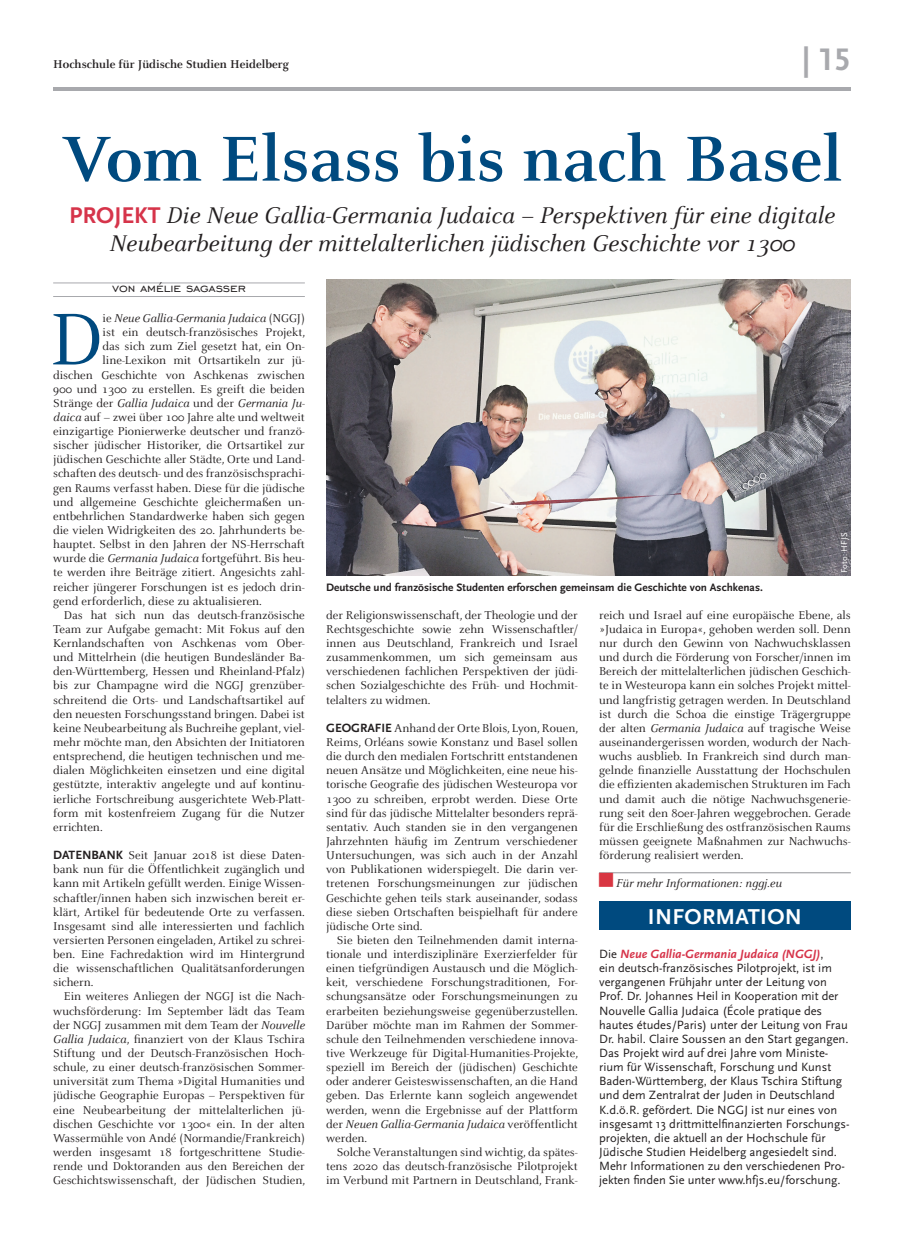
<style>
.page{position:relative;width:904px;height:1241px;background:#fff}
.page>*{position:absolute;margin:0;border:0;box-sizing:border-box;transform-origin:0 0}
.t1{font:80.38px "Celeste";color:#004a7f}
.t2{font:700 70px "Celeste";color:#004a7f}
.t3{font:700 32.5px "Scala Sans Caps";color:#a8a9ad}
.t4{font:italic 25px/28.2px "Celeste";color:#231f20;text-align:center}
.t5{font:700 22.5px "Scala Sans";letter-spacing:.015em;color:#fff}
.t6{font:15px "Engravers Gothic BT";color:#231f20}
.t7{font:12.5px/14.1px "Celeste";color:#231f20;text-align:justify}
.t8{font:12.5px/14.1px "Scala Sans";color:#231f20}
.t9{font:italic 12.5px "Celeste";color:#231f20}
.t10{font:700 12.5px "Celeste";color:#231f20}
.t11{font:700 11.25px "Scala Sans";letter-spacing:.005em;color:#231f20}
.t12{font:8.75px "Scala Sans";letter-spacing:.01em;color:#fff}
.s1{font-family:"Scala Sans";font-weight:700;font-style:normal;font-size:23.75px;color:#d6344a}
.s2{font-style:normal}
.s3{font-style:italic}
.s4{font-family:"Scala Sans";font-weight:700}
.s5{font-weight:700;font-style:italic;color:#d6344a}
</style>
<div class="page">
<hr style="left:53px;top:87px;width:797px;height:3px;background:#a8a9ad">
<hr style="left:53px;top:282px;width:252px;height:1px;background:#a8a9ad">
<hr style="left:53px;top:296px;width:252px;height:1px;background:#a8a9ad">
<hr style="left:599px;top:872px;width:251px;height:1px;background:#a8a9ad">
<img style="left:326px;top:279px;width:524px;height:296px">
<div style="left:599px;top:901px;width:251px;height:28px;background:#004a7f"></div>
<svg style="left:599px;top:873px;width:14px;height:1px"></svg>
<p class="t10" style="left:53px;top:58px;width:237px">Hochschule für Jüdische Studien Heidelberg</p>
<h3 class="t3" style="left:802px;top:41px;width:50px">| 15</h3>
<h2 class="t2" style="left:61px;top:120px;width:782px">Vom Elsass bis nach Basel</h2>
<h3 class="t4" style="left:69px;top:201px;width:767px"><span class="s1">PROJEKT</span> Die Neue Gallia-Germania Judaica – Perspektiven für eine digitale<br>Neubearbeitung der mittelalterlichen jüdischen Geschichte vor 1300</h3>
<p class="t6" style="left:112px;top:280px;width:135px">von amélie sagasser</p>
<h1 class="t1" style="left:50px;top:297px;width:55px">D</h1>
<p class="t9" style="left:103px;top:311px;width:204px"><span class="s2">ie</span> Neue Gallia-Germania Judaica <span class="s2">(NGGJ)</span></p>
<p class="t7" style="left:103px;top:325px;width:204px">ist ein deutsch-französisches Projekt,</p>
<p class="t7" style="left:103px;top:339px;width:204px">das sich zum Ziel gesetzt hat, ein On-</p>
<p class="t7" style="left:103px;top:354px;width:204px">line-Lexikon mit Ortsartikeln zur jü-</p>
<p class="t7" style="left:53px;top:368px;width:253px">dischen Geschichte von Aschkenas zwischen</p>
<p class="t7" style="left:53px;top:382px;width:253px">900 und 1300 zu erstellen. Es greift die beiden</p>
<p class="t9" style="left:53px;top:396px;width:253px"><span class="s2">Stränge der</span> Gallia Judaica <span class="s2">und der</span> Germania Ju-</p>
<p class="t7" style="left:53px;top:410px;width:253px"><span class="s3">daica</span> auf – zwei über 100 Jahre alte und weltweit</p>
<p class="t7" style="left:53px;top:424px;width:253px">einzigartige Pionierwerke deutscher und franzö-</p>
<p class="t7" style="left:53px;top:438px;width:253px">sischer jüdischer Historiker, die Ortsartikel zur</p>
<p class="t7" style="left:53px;top:452px;width:253px">jüdischen Geschichte aller Städte, Orte und Land-</p>
<p class="t7" style="left:53px;top:467px;width:253px">schaften des deutsch- und des französischsprachi-</p>
<p class="t7" style="left:53px;top:481px;width:253px">gen Raums verfasst haben. Diese für die jüdische</p>
<p class="t7" style="left:53px;top:495px;width:253px">und allgemeine Geschichte gleichermaßen un-</p>
<p class="t7" style="left:53px;top:509px;width:253px">entbehrlichen Standardwerke haben sich gegen</p>
<p class="t7" style="left:53px;top:523px;width:253px">die vielen Widrigkeiten des 20. Jahrhunderts be-</p>
<p class="t7" style="left:53px;top:537px;width:253px">hauptet. Selbst in den Jahren der NS-Herrschaft</p>
<p class="t7" style="left:53px;top:551px;width:253px">wurde die <span class="s3">Germania Judaica</span> fortgeführt. Bis heu-</p>
<p class="t7" style="left:53px;top:565px;width:253px">te werden ihre Beiträge zitiert. Angesichts zahl-</p>
<p class="t7" style="left:53px;top:580px;width:253px">reicher jüngerer Forschungen ist es jedoch drin-</p>
<p class="t7" style="left:53px;top:594px;width:210px">gend erforderlich, diese zu aktualisieren.</p>
<p class="t7" style="left:64px;top:608px;width:242px">Das hat sich nun das deutsch-französische</p>
<p class="t7" style="left:53px;top:622px;width:253px">Team zur Aufgabe gemacht: Mit Fokus auf den</p>
<p class="t7" style="left:53px;top:636px;width:253px">Kernlandschaften von Aschkenas vom Ober-</p>
<p class="t7" style="left:53px;top:650px;width:253px">und Mittelrhein (die heutigen Bundesländer Ba-</p>
<p class="t7" style="left:53px;top:664px;width:253px">den-Württemberg, Hessen und Rheinland-Pfalz)</p>
<p class="t7" style="left:53px;top:678px;width:253px">bis zur Champagne wird die NGGJ grenzüber-</p>
<p class="t7" style="left:53px;top:693px;width:253px">schreitend die Orts- und Landschaftsartikel auf</p>
<p class="t7" style="left:53px;top:707px;width:253px">den neuesten Forschungsstand bringen. Dabei ist</p>
<p class="t7" style="left:53px;top:721px;width:253px">keine Neubearbeitung als Buchreihe geplant, viel-</p>
<p class="t7" style="left:53px;top:735px;width:253px">mehr möchte man, den Absichten der Initiatoren</p>
<p class="t7" style="left:53px;top:749px;width:253px">entsprechend, die heutigen technischen und me-</p>
<p class="t7" style="left:53px;top:763px;width:253px">dialen Möglichkeiten einsetzen und eine digital</p>
<p class="t7" style="left:53px;top:777px;width:253px">gestützte, interaktiv angelegte und auf kontinu-</p>
<p class="t7" style="left:53px;top:791px;width:253px">ierliche Fortschreibung ausgerichtete Web-Platt-</p>
<p class="t7" style="left:53px;top:806px;width:253px">form mit kostenfreiem Zugang für die Nutzer</p>
<p class="t7" style="left:53px;top:820px;width:51px">errichten.</p>
<p class="t7" style="left:53px;top:848px;width:253px"><span class="s4">DATENBANK</span> Seit Januar 2018 ist diese Daten&shy;bank nun für die Öffentlichkeit zugänglich und kann mit Artikeln gefüllt werden. Einige Wissen&shy;schaftler/innen haben sich inzwischen bereit er&shy;klärt, Artikel für bedeutende Orte zu verfassen.<br>Insgesamt sind alle interessierten und fachlich versierten Personen eingeladen, Artikel zu schrei&shy;ben. Eine Fachredaktion wird im Hintergrund die wissenschaftlichen Qualitätsanforderungen sichern.</p>
<p class="t7" style="left:53px;top:989px;width:253px;text-indent:11px">Ein weiteres Anliegen der NGGJ ist die Nach&shy;wuchsförderung: Im September lädt das Team der NGGJ zusammen mit dem Team der <span class="s3">Nouvelle Gallia Judaica</span>, finanziert von der Klaus Tschira Stiftung und der Deutsch-Französischen Hoch&shy;schule, zu einer deutsch-französischen Sommer&shy;universität zum Thema »Digital Humanities und jüdische Geographie Europas – Perspektiven für eine Neubearbeitung der mittelalterlichen jü&shy;dischen Geschichte vor 1300« ein. In der alten Wassermühle von Andé (Normandie/Frankreich) werden insgesamt 18 fortgeschrittene Studie&shy;rende und Doktoranden aus den Bereichen der Geschichtswissenschaft, der Jüdischen Studien,</p>
<p class="t12" style="left:839px;top:572px;width:42px;rotate:-90deg">Foto: HFJS</p>
<p class="t11" style="left:326px;top:580px;width:438px">Deutsche und französische Studenten erforschen gemeinsam die Geschichte von Aschkenas.</p>
<p class="t7" style="left:326px;top:608px;width:253px">der Religionswissenschaft, der Theologie und der Rechtsgeschichte sowie zehn Wissenschaftler/ innen aus Deutschland, Frankreich und Israel zusammenkommen, um sich gemeinsam aus verschiedenen fachlichen Perspektiven der jüdi&shy;schen Sozialgeschichte des Früh- und Hochmit&shy;telalters zu widmen.</p>
<p class="t7" style="left:326px;top:721px;width:253px"><span class="s4">GEOGRAFIE</span> Anhand der Orte Blois, Lyon, Rouen, Reims, Orléans sowie Konstanz und Basel sollen die durch den medialen Fortschritt entstandenen neuen Ansätze und Möglichkeiten, eine neue his&shy;torische Geografie des jüdischen Westeuropa vor 1300 zu schreiben, erprobt werden. Diese Orte sind für das jüdische Mittelalter besonders reprä&shy;sentativ. Auch standen sie in den vergangenen Jahrzehnten häufig im Zentrum verschiedener Untersuchungen, was sich auch in der Anzahl von Publikationen widerspiegelt. Die darin ver&shy;tretenen Forschungsmeinungen zur jüdischen Geschichte gehen teils stark auseinander, sodass diese sieben Ortschaften beispielhaft für andere jüdische Orte sind.</p>
<p class="t7" style="left:326px;top:933px;width:253px;text-indent:11px">Sie bieten den Teilnehmenden damit interna&shy;tionale und interdisziplinäre Exerzierfelder für einen tiefgründigen Austausch und die Möglich&shy;keit, verschiedene Forschungstraditionen, For&shy;schungsansätze oder Forschungsmeinungen zu erarbeiten beziehungsweise gegenüberzustellen.<br>Darüber möchte man im Rahmen der Sommer&shy;schule den Teilnehmenden verschiedene innova&shy;tive Werkzeuge für Digital-Humanities-Projekte, speziell im Bereich der (jüdischen) Geschichte oder anderer Geisteswissenschaften, an die Hand geben. Das Erlernte kann sogleich angewendet werden, wenn die Ergebnisse auf der Plattform der <span class="s3">Neuen Gallia-Germania Judaica</span> veröffentlicht werden.</p>
<p class="t7" style="left:326px;top:1145px;width:253px;text-indent:11px">Solche Veranstaltungen sind wichtig, da spätes&shy;tens 2020 das deutsch-französische Pilotprojekt im Verbund mit Partnern in Deutschland, Frank-</p>
<p class="t7" style="left:599px;top:608px;width:253px">reich und Israel auf eine europäische Ebene, als »Judaica in Europa«, gehoben werden soll. Denn nur durch den Gewinn von Nachwuchsklassen und durch die Förderung von Forscher/innen im Bereich der mittelalterlichen jüdischen Geschich&shy;te in Westeuropa kann ein solches Projekt mittel&shy;und langfristig getragen werden. In Deutschland ist durch die Schoa die einstige Trägergruppe der alten <span class="s3">Germania Judaica</span> auf tragische Weise auseinandergerissen worden, wodurch der Nach&shy;wuchs ausblieb. In Frankreich sind durch man&shy;gelnde finanzielle Ausstattung der Hochschulen die effizienten akademischen Strukturen im Fach und damit auch die nötige Nachwuchsgenerie&shy;rung seit den 80er-Jahren weggebrochen. Gerade für die Erschließung des ostfranzösischen Raums müssen geeignete Maßnahmen zur Nachwuchs&shy;förderung realisiert werden.</p>
<p class="t9" style="left:616px;top:876px;width:167px">Für mehr Informationen: nggj.eu</p>
<h3 class="t5" style="left:648px;top:904px;width:155px">INFORMATION</h3>
<p class="t8" style="left:599px;top:947px;width:252px">Die <span class="s5">Neue Gallia-Germania Judaica (NGGJ)</span>,<br>ein deutsch-französisches Pilotprojekt, ist im vergangenen Frühjahr unter der Leitung von Prof. Dr. Johannes Heil in Kooperation mit der Nouvelle Gallia Judaica (École pratique des hautes études/Paris) unter der Leitung von Frau Dr. habil. Claire Soussen an den Start gegangen.<br>Das Projekt wird auf drei Jahre vom Ministe&shy;rium für Wissenschaft, Forschung und Kunst Baden-Württemberg, der Klaus Tschira Stiftung und dem Zentralrat der Juden in Deutschland K.d.ö.R. gefördert. Die NGGJ ist nur eines von insgesamt 13 drittmittelfinanzierten Forschungs&shy;projekten, die aktuell an der Hochschule für Jüdische Studien Heidelberg angesiedelt sind.<br>Mehr Informationen zu den verschiedenen Pro&shy;jekten finden Sie unter www.hfjs.eu/forschung.</p>
</div>
